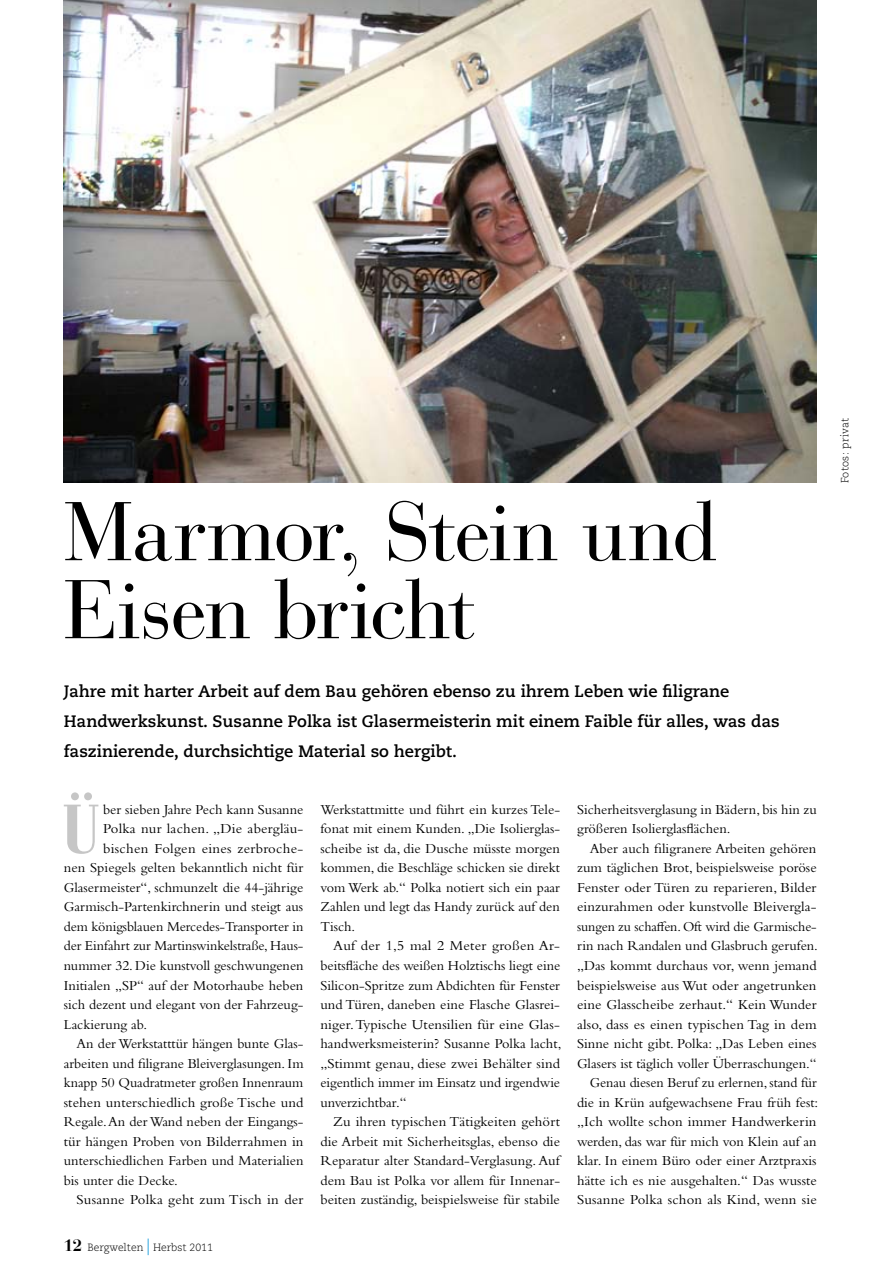
<style>
.page{position:relative;width:872px;height:1285px;background:#fff}
.page>*{position:absolute;margin:0;border:0;box-sizing:border-box;transform-origin:0 0}
.t1{font:82.5px/78px "Bauer Bodoni Std";letter-spacing:-.02em;color:#000}
.t2{font:700 condensed 74.4px "Bodoni Std";color:#c6c6c6}
.t3{font:700 16.5px/30px "Caecilia LT Std";color:#000}
.t4{font:14.25px/19.5px "Bembo Std";color:#000;text-align:justify}
.t5{font:14.25px "Bembo Std";letter-spacing:.02em;color:#000}
.t6{font:300 10.5px "Caecilia LT Std";color:#000}
.t7{font:300 10.5px "Caecilia LT Std";letter-spacing:.025em;color:#000}
.s1{font-family:"Bauer Bodoni Std";font-weight:700;font-size:16.5px}
.s2{font-family:"Bauer Bodoni Std";font-weight:400;font-size:16.5px;color:#36a9e1}
</style>
<div class="page">
<img style="left:64px;top:0;width:752px;height:482px">
<h1 class="t1" style="left:64px;top:494px;width:654px">Marmor, Stein und<br>Eisen bricht</h1>
<p class="t3" style="left:64px;top:676px;width:717px">Jahre mit harter Arbeit auf dem Bau gehören ebenso zu ihrem Leben wie filigrane<br>Handwerkskunst. Susanne Polka ist Glasermeisterin mit einem Faible für alles, was das faszinierende, durchsichtige Material so hergibt.</p>
<h2 class="t2" style="left:62px;top:788px;width:39px">Ü</h2>
<p class="t4" style="left:103px;top:799px;width:202px">ber sieben Jahre Pech kann Susanne</p>
<p class="t4" style="left:320px;top:799px;width:241px">Werkstattmitte und führt ein kurzes Tele&shy;fonat mit einem Kunden. „Die Isolierglas&shy;scheibe ist da, die Dusche müsste morgen kommen, die Beschläge schicken sie direkt vom Werk ab.“ Polka notiert sich ein paar Zahlen und legt das Handy zurück auf den Tisch.</p>
<p class="t4" style="left:320px;top:935px;width:242px;text-indent:13px">Auf der 1,5 mal 2 Meter großen Ar&shy;beitsfläche des weißen Holztischs liegt eine Silicon-Spritze zum Abdichten für Fenster und Türen, daneben eine Flasche Glasrei&shy;niger. Typische Utensilien für eine Glas&shy;handwerksmeisterin? Susanne Polka lacht, „Stimmt genau, diese zwei Behälter sind eigentlich immer im Einsatz und irgendwie unverzichtbar.“</p>
<p class="t4" style="left:320px;top:1111px;width:241px;text-indent:13px">Zu ihren typischen Tätigkeiten gehört die Arbeit mit Sicherheitsglas, ebenso die Reparatur alter Standard-Verglasung. Auf dem Bau ist Polka vor allem für Innenar&shy;beiten zuständig, beispielsweise für stabile</p>
<p class="t4" style="left:577px;top:799px;width:241px">Sicherheitsverglasung in Bädern, bis hin zu größeren Isolierglasflächen.</p>
<p class="t4" style="left:577px;top:838px;width:243px;text-align:right">Aber auch filigranere Arbeiten gehören zum täglichen Brot, beispielsweise poröse Fenster oder Türen zu reparieren, Bilder einzurahmen oder kunstvolle Bleivergla&shy;sungen zu schaffen. Oft wird die Garmische&shy;rin nach Randalen und Glasbruch gerufen. „Das kommt durchaus vor, wenn jemand beispielsweise aus Wut oder angetrunken eine Glasscheibe zerhaut.“ Kein Wunder also, dass es einen typischen Tag in dem Sinne nicht gibt. Polka: „Das Leben eines Glasers ist täglich voller Überraschungen.“ Genau diesen Beruf zu erlernen, stand für die in Krün aufgewachsene Frau früh fest: „Ich wollte schon immer Handwerkerin werden, das war für mich von Klein auf an klar. In einem Büro oder einer Arztpraxis hätte ich es nie ausgehalten.“ Das wusste Susanne Polka schon als Kind, wenn sie</p>
<p class="t4" style="left:103px;top:818px;width:202px">Polka nur lachen. „Die abergläu-</p>
<p class="t5" style="left:103px;top:840px;width:202px">bischen Folgen eines zerbroche-</p>
<p class="t4" style="left:64px;top:857px;width:241px">nen Spiegels gelten bekanntlich nicht für</p>
<p class="t4" style="left:64px;top:877px;width:241px">Glasermeister“, schmunzelt die 44-jährige</p>
<p class="t4" style="left:64px;top:896px;width:241px">Garmisch-Partenkirchnerin und steigt aus</p>
<p class="t4" style="left:64px;top:916px;width:241px">dem königsblauen Mercedes-Transporter in</p>
<p class="t4" style="left:64px;top:935px;width:241px">der Einfahrt zur Martinswinkelstraße, Haus-</p>
<p class="t4" style="left:64px;top:955px;width:241px">nummer 32. Die kunstvoll geschwungenen</p>
<p class="t4" style="left:64px;top:974px;width:241px">Initialen „SP“ auf der Motorhaube heben</p>
<p class="t4" style="left:64px;top:994px;width:241px">sich dezent und elegant von der Fahrzeug-</p>
<p class="t4" style="left:64px;top:1013px;width:85px">Lackierung ab.</p>
<p class="t4" style="left:77px;top:1033px;width:228px">An der Werkstatttür hängen bunte Glas-</p>
<p class="t4" style="left:64px;top:1052px;width:241px">arbeiten und filigrane Bleiverglasungen. Im</p>
<p class="t4" style="left:64px;top:1072px;width:241px">knapp 50 Quadratmeter großen Innenraum</p>
<p class="t4" style="left:64px;top:1091px;width:241px">stehen unterschiedlich große Tische und</p>
<p class="t4" style="left:64px;top:1111px;width:241px">Regale. An der Wand neben der Eingangs-</p>
<p class="t4" style="left:64px;top:1130px;width:241px">tür hängen Proben von Bilderrahmen in</p>
<p class="t4" style="left:64px;top:1150px;width:241px">unterschiedlichen Farben und Materialien</p>
<p class="t4" style="left:64px;top:1169px;width:116px">bis unter die Decke.</p>
<p class="t4" style="left:77px;top:1189px;width:228px">Susanne Polka geht zum Tisch in der</p>
<p class="t6" style="left:64px;top:1240px;width:151px"><span class="s1">12</span> Bergwelten <span class="s2">|</span> Herbst 2011</p>
<p class="t7" style="left:839px;top:483px;width:67px;rotate:-90deg">Fotos: privat</p>
</div>
